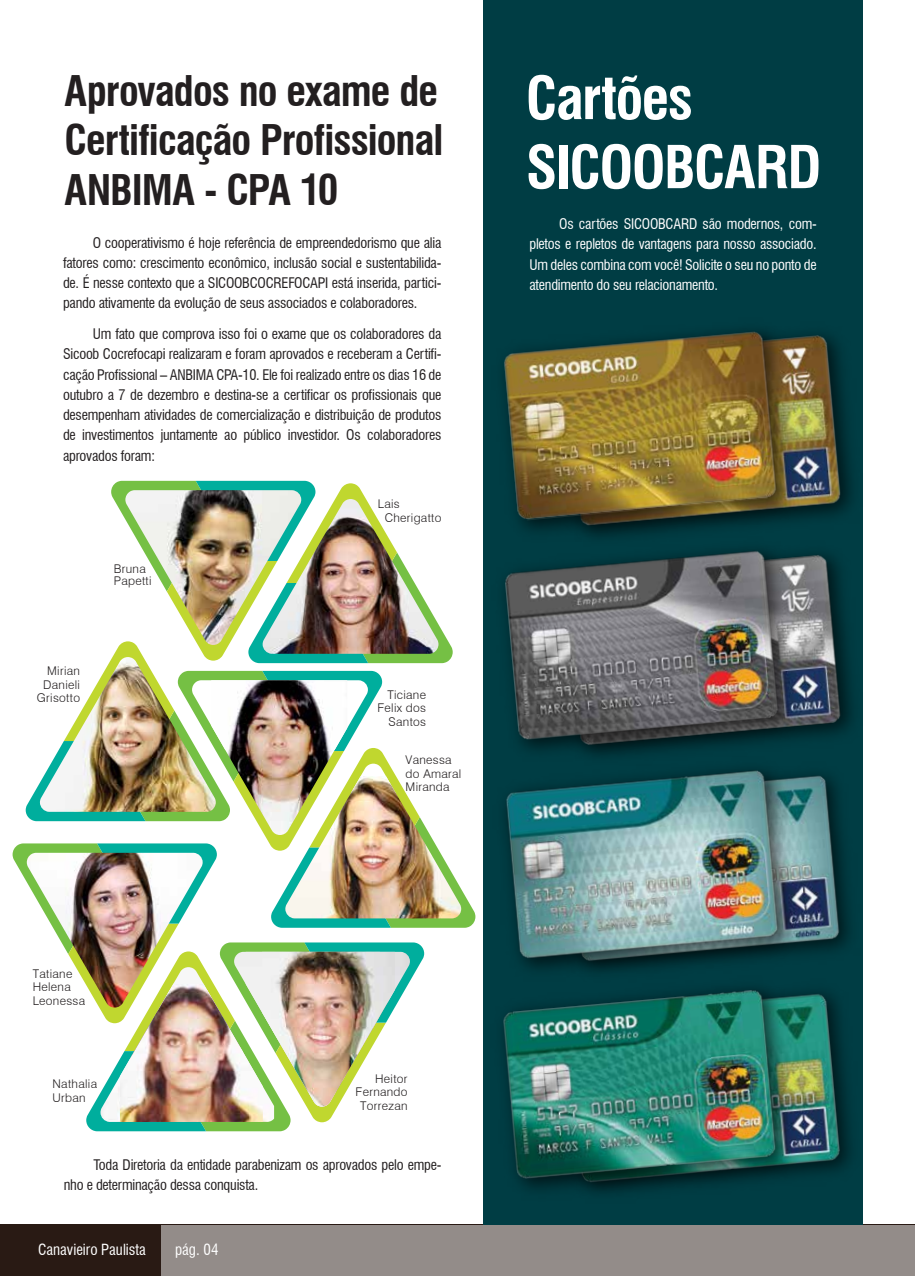
<style>
.page{position:relative;width:915px;height:1276px;background:#fff}
.page>*{position:absolute;margin:0;border:0;box-sizing:border-box;transform-origin:0 0}
.t1{font:700 condensed 57.6px/69px "Swiss 721 BT";letter-spacing:-.025em;color:#fff}
.t2{font:700 condensed 41.25px/49.5px "Swiss 721 BT";letter-spacing:-.025em;color:#231f20}
.t3{font:condensed 15px "Swiss 721 BT";color:#fff}
.t4{font:condensed 14.25px/20.2px "Swiss 721 BT";letter-spacing:-.015em;color:#231f20;text-align:justify}
.t5{font:condensed 14.25px/20.2px "Swiss 721 BT";letter-spacing:-.015em;color:#fff;text-align:justify}
.t6{font:300 12px/13.5px "Swiss 721 BT";letter-spacing:.025em;color:#231f20}
</style>
<div class="page">
<div style="left:0;top:1225px;width:914px;height:51px;background:#291a14"></div>
<div style="left:162px;top:1225px;width:752px;height:51px;background:#938c89"></div>
<div style="left:483px;top:0;width:379px;height:1224px;background:#003d44"></div>
<img style="left:846px;top:987px;width:17px;height:222px">
<img style="left:804px;top:992px;width:42px;height:182px">
<img style="left:522px;top:993px;width:282px;height:199px">
<img style="left:503px;top:988px;width:280px;height:194px">
<img style="left:846px;top:772px;width:17px;height:215px">
<img style="left:806px;top:775px;width:40px;height:177px">
<img style="left:525px;top:775px;width:281px;height:197px">
<img style="left:506px;top:772px;width:277px;height:191px">
<img style="left:719px;top:553px;width:144px;height:219px">
<img style="left:805px;top:553px;width:41px;height:194px">
<img style="left:523px;top:553px;width:282px;height:213px">
<img style="left:505px;top:553px;width:279px;height:190px">
<img style="left:720px;top:318px;width:143px;height:235px">
<img style="left:804px;top:332px;width:40px;height:196px">
<img style="left:521px;top:318px;width:283px;height:229px">
<img style="left:504px;top:328px;width:277px;height:193px">
<img style="left:13px;top:481px;width:462px;height:650px">
<img style="left:263px;top:983px;width:11px;height:139px">
<img style="left:100px;top:989px;width:20px;height:133px">
<img style="left:120px;top:967px;width:143px;height:155px">
<h2 class="t2" style="left:64px;top:66px;width:380px">Aprovados no exame de<br>Certificação Profissional<br>ANBIMA - CPA 10</h2>
<p class="t4" style="left:63px;top:232px;width:380px;text-indent:30px">O cooperativismo é hoje referência de empreendedorismo que alia fatores como: crescimento econômico, inclusão social e sustentabilida&shy;de. É nesse contexto que a SICOOBCOCREFOCAPI está inserida, partici&shy;pando ativamente da evolução de seus associados e colaboradores.</p>
<p class="t4" style="left:63px;top:324px;width:380px;text-indent:30px">Um fato que comprova isso foi o exame que os colaboradores da Sicoob Cocrefocapi realizaram e foram aprovados e receberam a Certifi&shy;cação Profissional – ANBIMA CPA-10. Ele foi realizado entre os dias 16 de outubro a 7 de dezembro e destina-se a certificar os profissionais que desempenham atividades de comercialização e distribuição de produtos de investimentos juntamente ao público investidor. Os colaboradores aprovados foram:</p>
<p class="t6" style="left:37px;top:664px;width:45px;text-align:right">Mirian<br>Danieli<br>Grisotto</p>
<p class="t6" style="left:114px;top:562px;width:39px;line-height:12px">Bruna<br>Papetti</p>
<p class="t6" style="left:384px;top:497px;width:58px;text-indent:-7px">Lais<br>Cherigatto</p>
<p class="t6" style="left:377px;top:688px;width:50px;text-align:right">Ticiane<br>Felix dos<br>Santos</p>
<p class="t6" style="left:405px;top:753px;width:57px">Vanessa do Amaral<br>Miranda</p>
<h1 class="t1" style="left:525px;top:64px;width:297px">Cartões<br>SICOOBCARD</h1>
<p class="t5" style="left:529px;top:214px;width:289px;text-indent:30px">Os cartões SICOOBCARD são modernos, com&shy;pletos e repletos de vantagens para nosso associado.<br>Um deles combina com você! Solicite o seu no ponto de atendimento do seu relacionamento.</p>
<p class="t6" style="left:33px;top:966px;width:54px">Tatiane<br>Helena<br>Leonessa</p>
<p class="t6" style="left:52px;top:1077px;width:46px">Nathalia<br>Urban</p>
<p class="t6" style="left:355px;top:1071px;width:53px;text-align:right">Heitor<br>Fernando<br>Torrezan</p>
<p class="t4" style="left:64px;top:1154px;width:379px;text-indent:30px">Toda Diretoria da entidade parabenizam os aprovados pelo empe&shy;nho e determinação dessa conquista.</p>
<p class="t3" style="left:38px;top:1240px;width:109px">Canavieiro Paulista</p>
<p class="t3" style="left:175px;top:1240px;width:45px">pág. 04</p>
</div>
